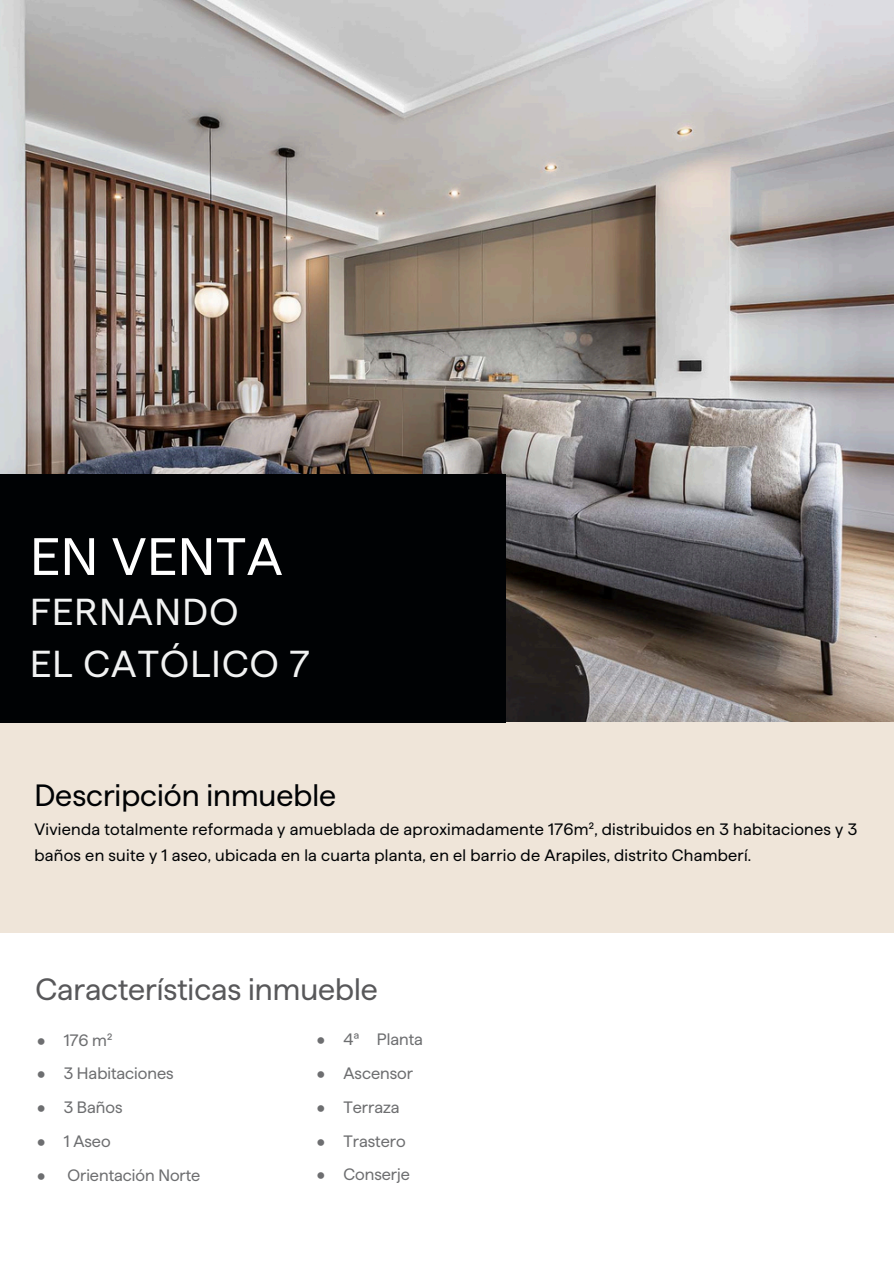
<style>
.page{position:relative;width:894px;height:1264px;background:#fff}
.page>*{position:absolute;margin:0;border:0;box-sizing:border-box;transform-origin:0 0}
.t1{font:52.5px "Haffer SQTRIAL";letter-spacing:.02em;color:#fff}
.t2{font:37.5px/52.5px "Haffer SQTRIAL";letter-spacing:.035em;color:#f1f2f2}
.t3{font:30.75px "Haffer SQTRIAL";color:#58585a}
.t4{font:30.75px "Haffer SQTRIAL";color:#000204}
.t5{font:16.5px/26px "Haffer SQTRIAL";letter-spacing:.015em;color:#000204}
.t6{font:16.5px/33.8px "Haffer SQTRIAL";color:#6d6e70;text-align:justify}
</style>
<div class="page">
<img style="left:0;top:0;width:893px;height:722px">
<div style="left:0;top:722px;width:893px;height:211px;background:#efe5d9"></div>
<div style="left:0;top:474px;width:505px;height:248px;background:#000204"></div>
<h1 class="t1" style="left:30px;top:527px;width:253px">EN VENTA</h1>
<h2 class="t2" style="left:30px;top:585px;width:281px">FERNANDO<br>EL CATÓLICO 7</h2>
<h3 class="t4" style="left:34px;top:778px;width:303px">Descripción inmueble</h3>
<p class="t5" style="left:34px;top:816px;width:824px">Vivienda totalmente reformada y amueblada de aproximadamente 176m², distribuidos en 3 habitaciones y 3 baños en suite y 1 aseo, ubicada en la cuarta planta, en el barrio de Arapiles, distrito Chamberí.</p>
<h3 class="t3" style="left:35px;top:971px;width:344px">Características inmueble</h3>
<p class="t6" style="left:37px;top:1022px;width:10px">• • • • •</p>
<p class="t6" style="left:64px;top:1022px;width:138px;text-align:left">176 m²<br>3 Habitaciones<br>3 Baños<br>1 Aseo<br>Orientación Norte</p>
<p class="t6" style="left:316px;top:1022px;width:10px">• • • • •</p>
<p class="t6" style="left:343px;top:1022px;width:81px;text-align:left">4ª Planta<br>Ascensor<br>Terraza<br>Trastero<br>Conserje</p>
</div>
